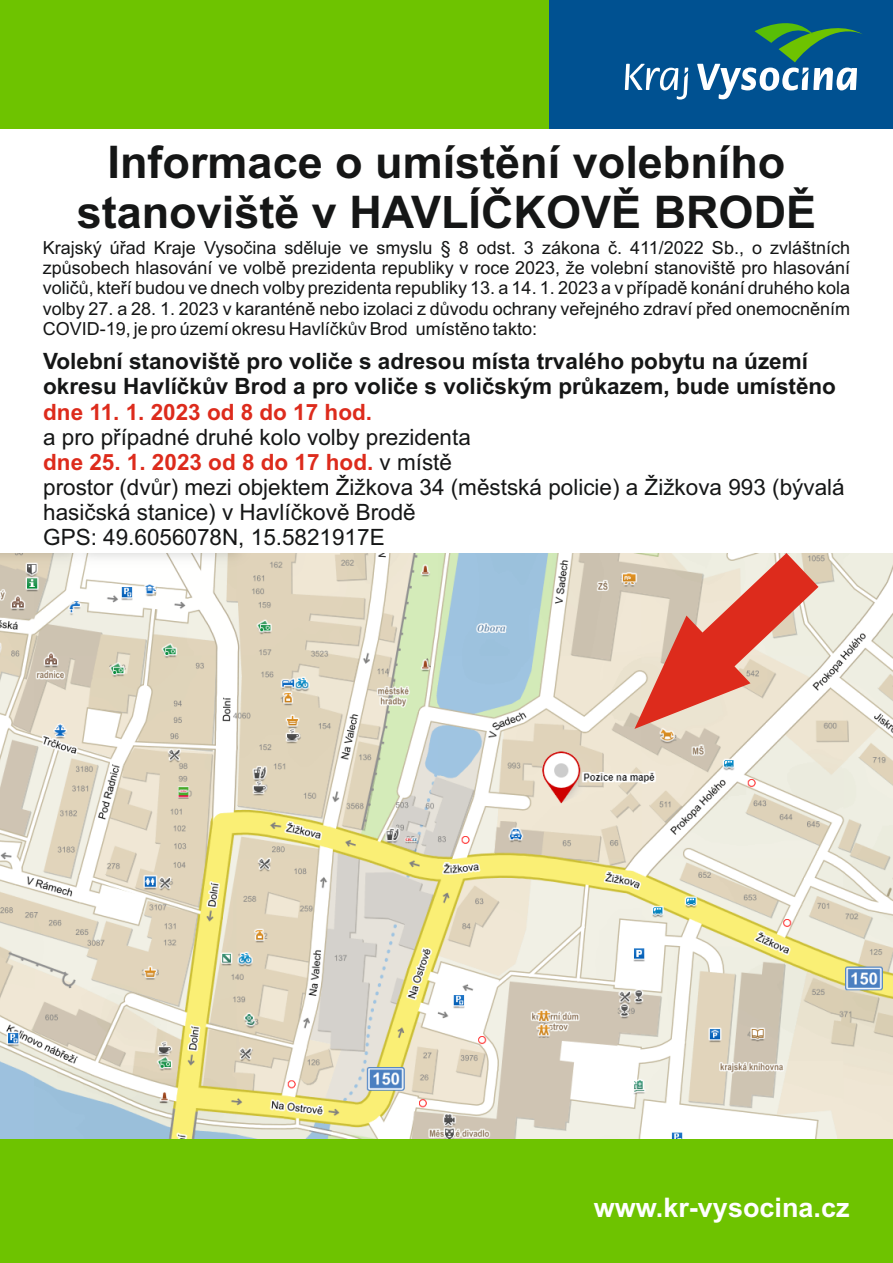
<style>
.page{position:relative;width:893px;height:1263px;background:#fff}
.page>*{position:absolute;margin:0;border:0;box-sizing:border-box;transform-origin:0 0}
.t1{font:700 45px/50.2px "Arial";color:#151616;text-align:center}
.t2{font:700 27px "Arial";color:#fff}
.t3{font:22.5px/25.2px "Arial";color:#151616}
.t4{font:700 22.5px/25.2px "Arial";color:#151616}
.t5{font:700 22.5px "Arial";color:#dd2b1c}
.t6{font:18px/20.1px "Arial";color:#151616;text-align:justify}
.s1{font-weight:700;color:#dd2b1c}
</style>
<div class="page">
<img style="left:0;top:554px;width:893px;height:585px">
<div style="left:0;top:1139px;width:893px;height:124px;background:#6ec300"></div>
<svg style="left:634px;top:553px;width:184px;height:176px;background:#e4a494"></svg>
<div style="left:549px;top:0;width:344px;height:129px;background:#005191"></div>
<svg style="left:697px;top:23px;width:165px;height:76px"></svg>
<svg style="left:625px;top:64px;width:63px;height:36px"></svg>
<div style="left:0;top:0;width:549px;height:129px;background:#6ec300"></div>
<h1 class="t1" style="left:77px;top:141px;width:741px">Informace o umístění volebního stanoviště v HAVLÍČKOVĚ BRODĚ</h1>
<p class="t6" style="left:43px;top:239px;width:809px">Krajský úřad Kraje Vysočina sděluje ve smyslu § 8 odst. 3 zákona č. 411/2022 Sb., o zvláštních způsobech hlasování ve volbě prezidenta republiky v roce 2023, že volební stanoviště pro hlasování voličů, kteří budou ve dnech volby prezidenta republiky 13. a 14. 1. 2023 a v případě konání druhého kola volby 27. a 28. 1. 2023 v karanténě nebo izolaci z důvodu ochrany veřejného zdraví před onemocněním COVID-19, je pro území okresu Havlíčkův Brod umístěno takto:</p>
<p class="t4" style="left:43px;top:351px;width:794px">Volební stanoviště pro voliče s adresou místa trvalého pobytu na území okresu Havlíčkův Brod a pro voliče s voličským průkazem, bude umístěno</p>
<p class="t3" style="left:43px;top:426px;width:803px">a pro případné druhé kolo volby prezidenta<br><span class="s1">dne 25. 1. 2023 od 8 do 17 hod.</span> v místě<br>prostor (dvůr) mezi objektem Žižkova 34 (městská policie) a Žižkova 993 (bývalá hasičská stanice) v Havlíčkově Brodě<br>GPS: 49.6056078N, 15.5821917E</p>
<p class="t5" style="left:43px;top:403px;width:330px">dne 11. 1. 2023 od 8 do 17 hod.</p>
<h2 class="t2" style="left:594px;top:1197px;width:257px">www.kr-vysocina.cz</h2>
</div>
